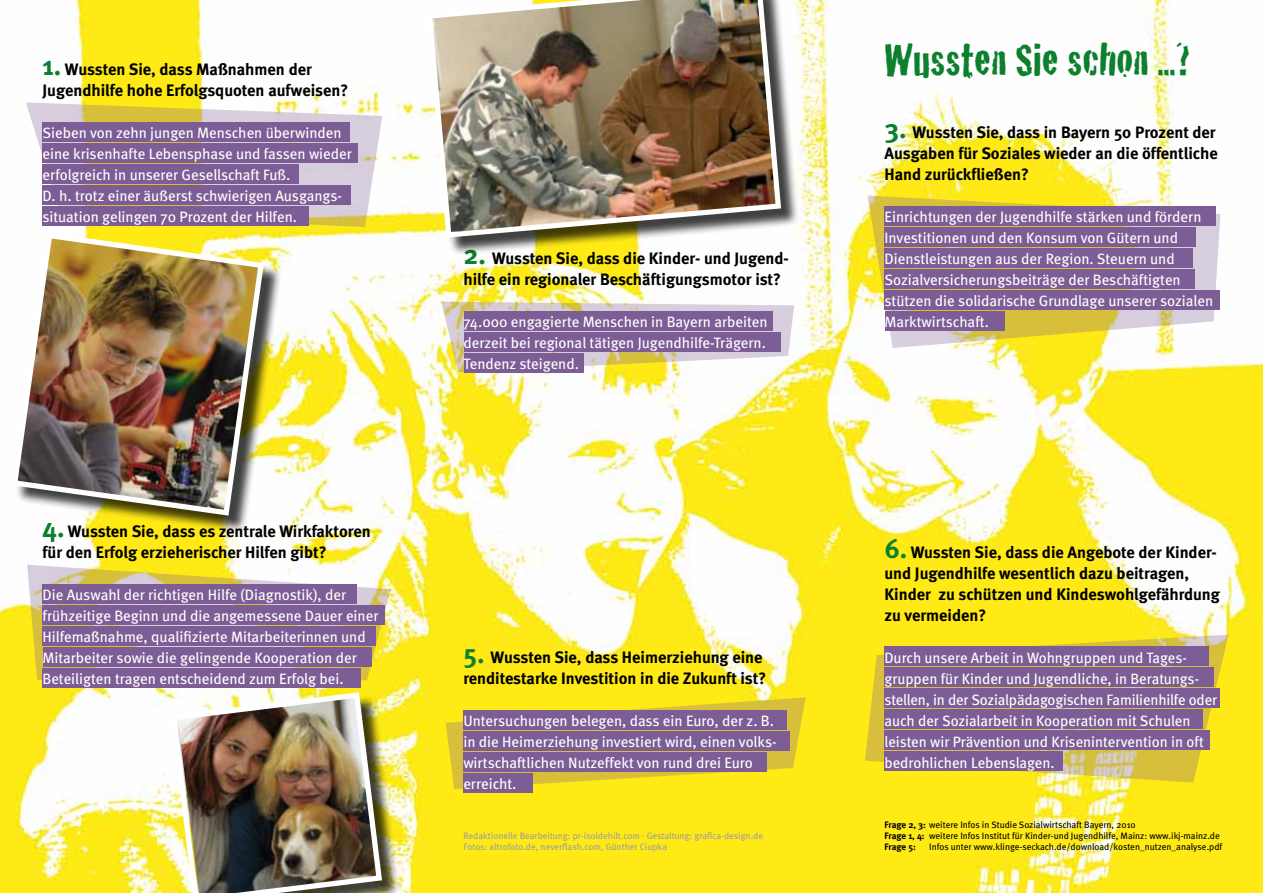
<style>
.page{position:relative;width:1263px;height:893px;background:#fff}
.page>*{position:absolute;margin:0;border:0;box-sizing:border-box;transform-origin:0 0}
.t1{font:48px "Cracked";color:#0c802d}
.t2{font:700 16.5px/21px "Meta";color:#000}
.t3{font:15px/21px "Meta";color:#fff}
.t4{font:9.3px/11.1px "Meta";color:#000}
.t5{font:9.3px/11.7px "Meta";color:#9c9e9f}
.s1{font-size:27px;color:#0c802d}
.s2{font-size:9.75px}
.s3{font-weight:700}
</style>
<div class="page">
<img style="left:0;top:0;width:1263px;height:893px">
<svg style="left:867px;top:196px;width:353px;height:152px"></svg>
<svg style="left:441px;top:302px;width:353px;height:70px"></svg>
<div style="left:464px;top:311px;width:308px;height:19px;background:#7d5d95"></div>
<div style="left:464px;top:332px;width:317px;height:19px;background:#7d5d95"></div>
<div style="left:464px;top:353px;width:119px;height:19px;background:#7d5d95"></div>
<svg style="left:26px;top:102px;width:356px;height:125px"></svg>
<div style="left:42px;top:122px;width:308px;height:19px;background:#7d5d95"></div>
<div style="left:42px;top:143px;width:316px;height:19px;background:#7d5d95"></div>
<div style="left:42px;top:164px;width:256px;height:19px;background:#7d5d95"></div>
<div style="left:42px;top:185px;width:308px;height:19px;background:#7d5d95"></div>
<div style="left:42px;top:206px;width:267px;height:19px;background:#7d5d95"></div>
<div style="left:14px;top:235px;width:267px;height:298px;background:#000;opacity:.75"></div>
<img style="left:9px;top:230px;width:258px;height:289px">
<div style="left:173px;top:694px;width:227px;height:199px;background:#000;opacity:.75"></div>
<img style="left:168px;top:689px;width:217px;height:204px">
<div style="left:884px;top:206px;width:332px;height:19px;background:#7d5d95"></div>
<div style="left:884px;top:227px;width:312px;height:19px;background:#7d5d95"></div>
<div style="left:884px;top:248px;width:309px;height:19px;background:#7d5d95"></div>
<div style="left:884px;top:269px;width:311px;height:19px;background:#7d5d95"></div>
<div style="left:884px;top:290px;width:336px;height:19px;background:#7d5d95"></div>
<div style="left:884px;top:311px;width:120px;height:19px;background:#7d5d95"></div>
<svg style="left:865px;top:635px;width:363px;height:148px;background:#e2cd3f"></svg>
<div style="left:884px;top:646px;width:325px;height:20px;background:#7d5d95"></div>
<div style="left:884px;top:667px;width:330px;height:19px;background:#7d5d95"></div>
<div style="left:884px;top:688px;width:336px;height:19px;background:#7d5d95"></div>
<div style="left:884px;top:709px;width:319px;height:19px;background:#7d5d95"></div>
<div style="left:884px;top:730px;width:326px;height:19px;background:#7d5d95"></div>
<div style="left:884px;top:751px;width:179px;height:19px;background:#7d5d95"></div>
<svg style="left:446px;top:697px;width:360px;height:92px;background:#e8d12b"></svg>
<div style="left:463px;top:710px;width:324px;height:19px;background:#7d5d95"></div>
<div style="left:463px;top:731px;width:327px;height:19px;background:#7d5d95"></div>
<div style="left:463px;top:752px;width:304px;height:19px;background:#7d5d95"></div>
<div style="left:463px;top:773px;width:70px;height:19px;background:#7d5d95"></div>
<svg style="left:27px;top:565px;width:364px;height:115px"></svg>
<div style="left:43px;top:584px;width:314px;height:19px;background:#7d5d95"></div>
<div style="left:43px;top:605px;width:342px;height:19px;background:#7d5d95"></div>
<div style="left:43px;top:626px;width:333px;height:19px;background:#7d5d95"></div>
<div style="left:43px;top:647px;width:328px;height:19px;background:#7d5d95"></div>
<div style="left:43px;top:668px;width:318px;height:19px;background:#7d5d95"></div>
<div style="left:429px;top:0;width:369px;height:255px;background:#000;opacity:.75"></div>
<img style="left:424px;top:0;width:360px;height:240px">
<p class="t2" style="left:43px;top:58px;width:307px"><span class="s1">1.</span> Wussten Sie, dass Maßnahmen der<br>Jugendhilfe hohe Erfolgsquoten aufweisen?</p>
<p class="t3" style="left:43px;top:122px;width:311px">Sieben von zehn jungen Menschen überwinden eine krisenhafte Lebensphase und fassen wieder erfolgreich in unserer Gesellschaft Fuß.<br>D. h. trotz einer äußerst schwierigen Ausgangs&shy;situation gelingen 70 Prozent der Hilfen.</p>
<p class="t2" style="left:43px;top:520px;width:330px"><span class="s1">4.</span> Wussten Sie, dass es zentrale Wirkfaktoren für den Erfolg erzieherischer Hilfen gibt?</p>
<p class="t3" style="left:43px;top:584px;width:337px">Die Auswahl der richtigen Hilfe (Diagnostik), der frühzeitige Beginn und die angemessene Dauer einer Hilfemaßnahme, qualifizierte Mitarbeiterinnen und Mitarbeiter sowie die gelingende Kooperation der Beteiligten tragen entscheidend zum Erfolg bei.</p>
<p class="t2" style="left:463px;top:247px;width:327px"><span class="s1">2.</span> Wussten Sie, dass die Kinder- und Jugend&shy;hilfe ein regionaler Beschäftigungsmotor ist?</p>
<p class="t3" style="left:463px;top:311px;width:306px;text-align:justify">74.000 engagierte Menschen in Bayern arbeiten derzeit bei regional tätigen Jugendhilfe-Trägern.<br>Tendenz steigend.</p>
<p class="t2" style="left:463px;top:646px;width:304px"><span class="s1">5.</span> Wussten Sie, dass Heimerziehung eine renditestarke Investition in die Zukunft ist?</p>
<p class="t3" style="left:463px;top:710px;width:315px">Untersuchungen belegen, dass ein Euro, der z. B. in die Heimerziehung investiert wird, einen volks&shy;wirtschaftlichen Nutzeffekt von rund drei Euro erreicht.</p>
<p class="t5" style="left:463px;top:829px;width:301px">Redaktionelle Bearbeitung: pr-isoldehilt.com · Gestaltung: grafica-design.de<br>Fotos: altrofoto.de, neverflash.com, Günther Ciupk<span class="s2">a</span></p>
<h1 class="t1" style="left:884px;top:21px;width:307px">Wussten Sie schon ...?</h1>
<p class="t2" style="left:884px;top:121px;width:335px"><span class="s1">3.</span> Wussten Sie, dass in Bayern 50 Prozent der<br>Ausgaben für Soziales wieder an die öffentliche<br>Hand zurückfließen?</p>
<p class="t3" style="left:884px;top:206px;width:330px">Einrichtungen der Jugendhilfe stärken und fördern Investitionen und den Konsum von Gütern und Dienstleistungen aus der Region. Steuern und Sozialversicherungsbeiträge der Beschäftigten stützen die solidarische Grundlage unserer sozialen Marktwirtschaft.</p>
<p class="t2" style="left:884px;top:541px;width:337px"><span class="s1">6.</span> Wussten Sie, dass die Angebote der Kinder&shy;und Jugendhilfe wesentlich dazu beitragen, Kinder zu schützen und Kindeswohlgefährdung zu vermeiden?</p>
<p class="t3" style="left:884px;top:647px;width:334px">Durch unsere Arbeit in Wohngruppen und Tages&shy;gruppen für Kinder und Jugendliche, in Beratungs&shy;stellen, in der Sozialpädagogischen Familienhilfe oder auch der Sozialarbeit in Kooperation mit Schulen leisten wir Prävention und Krisenintervention in oft bedrohlichen Lebenslagen.</p>
<p class="t4" style="left:884px;top:819px;width:337px"><span class="s3">Frage 2, 3:</span> weitere Infos in Studie Sozialwirtschaft Bayern, 2010<br><span class="s3">Frage 1, 4:</span> weitere Infos Institut für Kinder-und Jugendhilfe, Mainz: www.ikj-mainz.de<br><span class="s3">Frage 5:</span></p>
<p class="t4" style="left:929px;top:841px;width:295px">Infos unter www.klinge-seckach.de/download/kosten_nutzen_analyse.pdf</p>
</div>
